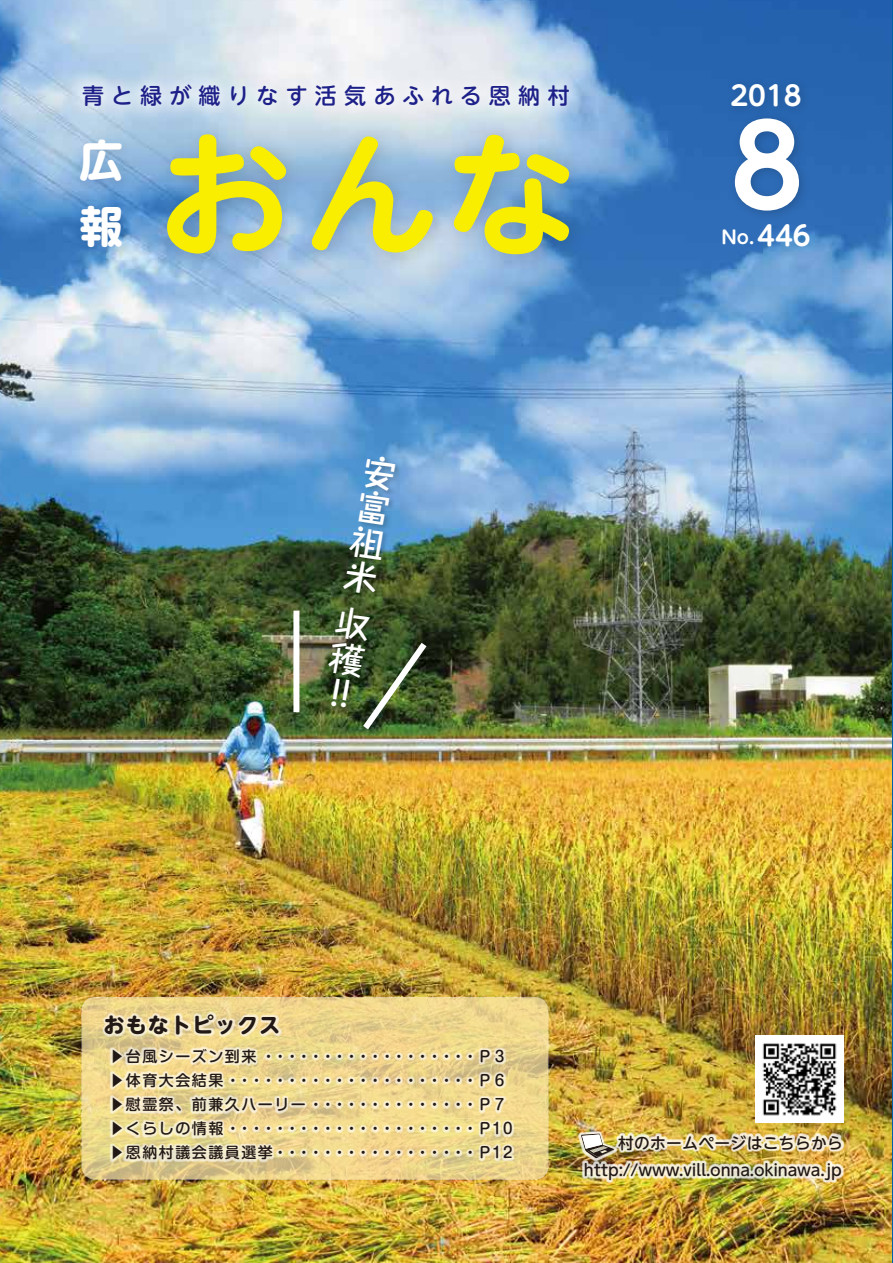
<style>
.page{position:relative;width:893px;height:1263px;background:#fff}
.page>*{position:absolute;margin:0;border:0;box-sizing:border-box;transform-origin:0 0}
.t1{font:700 135px "UD Shin M Go Pr 6 N De";color:#faee00}
.t2{font:700 111px "UD Shin M Go Pr 6 N De";color:#fff}
.t3{font:700 43.5px/66.2px "UD Shin M Go Pr 6 N";color:#fff}
.t4{font:700 34.5px/35.2px "Taka Hand Std De";color:#fff;text-align:justify}
.t5{font:700 27px "UD Shin M Go Pr 6 N De";color:#fff}
.t6{font:500 22.05px "UD Shin M Go Pr 6 N";letter-spacing:.32em;color:#1d2088}
.t7{font:700 21px "UD Shin M Go Pr 6 N";letter-spacing:.06em;color:#221815}
.t8{font:700 18px "UD Shin M Go Pr 6 N De";color:#fff}
.t9{font:500 15.75px/27px "UD Shin M Go Pr 6 N";letter-spacing:-.01em;color:#221815;text-align:right}
.t10{font:500 15px/24px "Shin M Go Pr 6 N";letter-spacing:.1em;color:#221815}
.s1{font-size:18px}
</style>
<div class="page">
<img style="left:0;top:0;width:893px;height:1263px">
<img style="left:26px;top:28px;width:607px;height:140px">
<img style="left:69px;top:128px;width:65px;height:158px">
<img style="left:134px;top:104px;width:484px;height:217px">
<img style="left:719px;top:71px;width:98px;height:29px">
<img style="left:719px;top:100px;width:99px;height:162px">
<img style="left:46px;top:956px;width:292px;height:141px">
<img style="left:53px;top:990px;width:518px;height:229px">
<img style="left:672px;top:1079px;width:221px;height:27px">
<img style="left:529px;top:1106px;width:364px;height:130px">
<img style="left:525px;top:1077px;width:147px;height:137px">
<svg style="left:581px;top:1133px;width:34px;height:25px"></svg>
<img style="left:756px;top:1035px;width:87px;height:88px">
<svg style="left:892px;top:304px;width:1px;height:26px"></svg>
<img style="left:316px;top:449px;width:92px;height:274px">
<div style="left:293px;top:611px;width:6px;height:101px;background:#fff"></div>
<img style="left:357px;top:636px;width:75px;height:100px">
<h3 class="t6" style="left:82px;top:78px;width:489px">青と緑が織りなす活気あふれる恩納村</h3>
<h3 class="t3" style="left:80px;top:124px;width:44px">広報</h3>
<h1 class="t1" style="left:158px;top:80px;width:423px">おんな</h1>
<h3 class="t4" style="left:366px;top:450px;width:19px;rotate:10deg">安富祖米</h3>
<h3 class="t4" style="left:340px;top:600px;width:28px;text-align:left;rotate:10deg">収穫!!</h3>
<h3 class="t5" style="left:730px;top:72px;width:73px">2018</h3>
<h2 class="t2" style="left:730px;top:72px;width:75px">8</h2>
<h3 class="t5" style="left:749px;top:213px;width:63px"><span class="s1">.</span> 446</h3>
<p class="t8" style="left:721px;top:222px;width:29px">No</p>
<h3 class="t7" style="left:103px;top:1007px;width:178px">おもなトピックス</h3>
<p class="t10" style="left:109px;top:1043px;width:405px">▶台風シーズン到来・ ・ ・ ・ ・ ・ ・ ・ ・ ・ ・ ・ ・ ・ ・ ・ ・ ・ P３▶体育大会結果・ ・ ・ ・ ・ ・ ・ ・ ・ ・ ・ ・ ・ ・ ・ ・ ・ ・ ・ ・ ・ P６▶慰霊祭、前兼久ハーリー・ ・ ・ ・ ・ ・ ・ ・ ・ ・ ・ ・ ・ ・ P７▶くらしの情報・ ・ ・ ・ ・ ・ ・ ・ ・ ・ ・ ・ ・ ・ ・ ・ ・ ・ ・ ・ ・ P10 ▶恩納村議会議員選挙・ ・ ・ ・ ・ ・ ・ ・ ・ ・ ・ ・ ・ ・ ・ ・ ・ P12</p>
<p class="t9" style="left:584px;top:1128px;width:260px">村のホームページはこちらからhttp://www.vill.onna.okinawa.jp</p>
</div>
